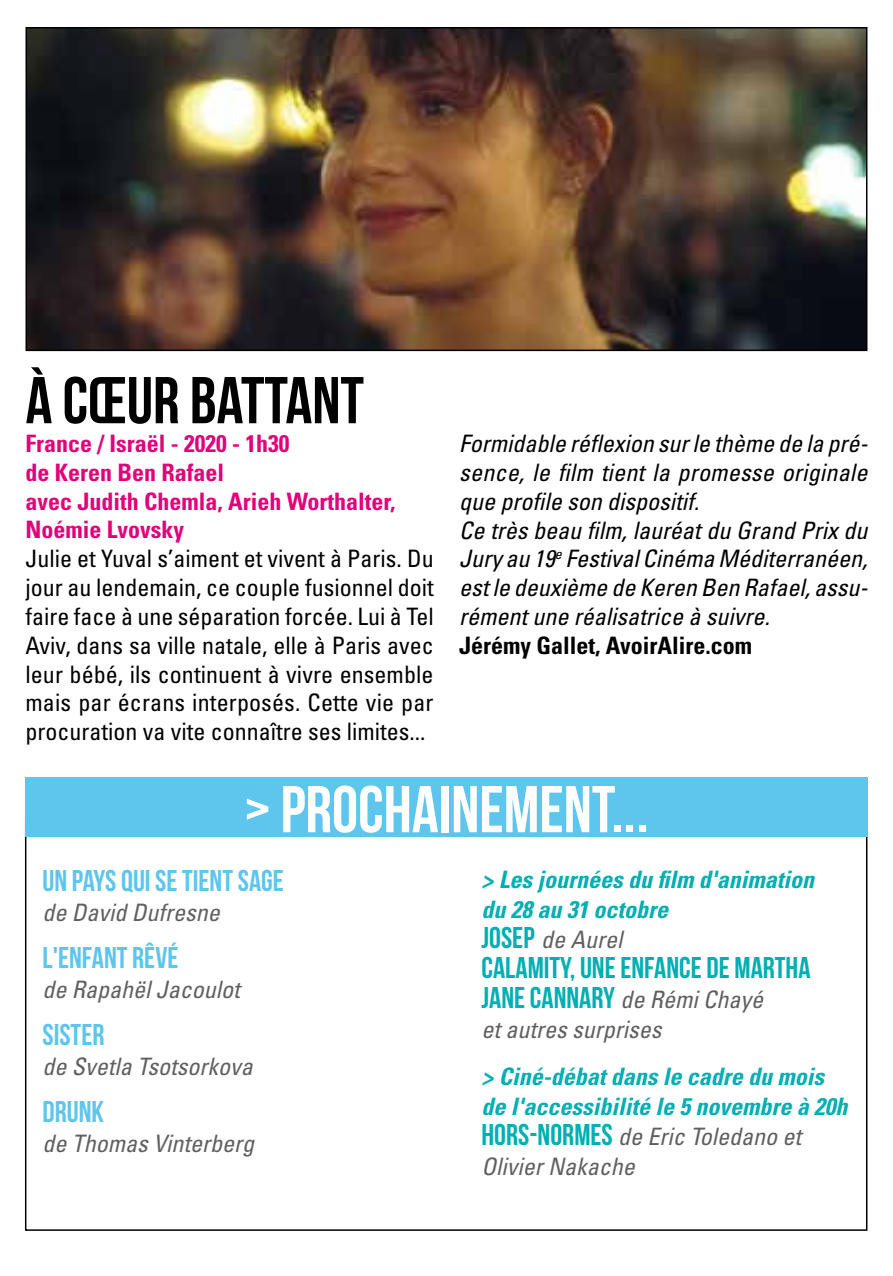
<style>
.page{position:relative;width:893px;height:1276px;background:#fff}
.page>*{position:absolute;margin:0;border:0;box-sizing:border-box;transform-origin:0 0}
.t1{font:66px "Bebas Neue";color:#fff}
.t2{font:66px "Bebas Neue";color:#000}
.t3{font:30px/30px "Bebas Neue";color:#00afb3}
.t4{font:30px "Bebas Neue";color:#5ec5ed}
.t5{font:condensed 24px/28.8px "Univers";color:#000;text-align:justify}
.t6{font:italic condensed 24px/28.8px "Univers";color:#000}
.t7{font:italic 700 condensed 24px/30px "Univers";color:#00afb3}
.t8{font:italic condensed 24px "Univers";color:#5f6062}
.t9{font:700 condensed 24px/28.8px "Univers";color:#e2007a}
.t10{font:700 condensed 24px "Univers";color:#000}
.s1{font-family:"Bebas Neue";font-weight:400;font-style:normal;font-stretch:normal;font-size:30px}
.s2{font-weight:400;color:#5f6062}
.s3{font-family:"Univers";font-style:italic;font-stretch:condensed;font-size:24px;color:#5f6062}
</style>
<div class="page">
<div style="left:25px;top:777px;width:842px;height:60px;background:#5ec5ed"></div>
<img style="left:29px;top:30px;width:835px;height:318px">
<div style="left:26px;top:27px;width:841px;height:324px;border:2px solid #000"></div>
<h1 class="t2" style="left:26px;top:364px;width:340px">À CŒUR BATTANT</h1>
<p class="t9" style="left:26px;top:429px;width:371px">France / Israël - 2020 - 1h30<br>de Keren Ben Rafael<br>avec Judith Chemla, Arieh Worthalter,<br>Noémie Lvovsky</p>
<p class="t5" style="left:26px;top:544px;width:410px">Julie et Yuval s’aiment et vivent à Paris. Du jour au lendemain, ce couple fusionnel doit faire face à une séparation forcée. Lui à Tel Aviv, dans sa ville natale, elle à Paris avec leur bébé, ils continuent à vivre ensemble mais par écrans interposés. Cette vie par procuration va vite connaître ses limites...</p>
<p class="t6" style="left:459px;top:429px;width:410px">Formidable réflexion sur le thème de la pré&shy;sence, le film tient la promesse originale que profile son dispositif.<br>Ce très beau film, lauréat du Grand Prix du Jury au 19<sup>e</sup> Festival Cinéma Méditerranéen, est le deuxième de Keren Ben Rafael, assu&shy;rément une réalisatrice à suivre.</p>
<p class="t10" style="left:459px;top:630px;width:294px">Jérémy Gallet, AvoirAlire.com</p>
<h1 class="t1" style="left:244px;top:773px;width:405px">&gt; PROCHAINEMENT...</h1>
<p class="t4" style="left:43px;top:864px;width:243px">UN PAYS QUI SE TIENT SAGE</p>
<p class="t8" style="left:43px;top:897px;width:179px">de David Dufresne</p>
<p class="t4" style="left:43px;top:941px;width:137px">L'ENFANT RÊVÉ</p>
<p class="t8" style="left:43px;top:974px;width:199px">de Rapahël Jacoulot</p>
<p class="t4" style="left:43px;top:1018px;width:63px">SISTER</p>
<p class="t8" style="left:43px;top:1051px;width:212px">de Svetla Tsotsorkova</p>
<p class="t4" style="left:43px;top:1095px;width:63px">DRUNK</p>
<p class="t8" style="left:43px;top:1128px;width:213px">de Thomas Vinterberg</p>
<p class="t7" style="left:481px;top:864px;width:334px">&gt; Les journées du film d'animation du 28 au 31 octobre<br><span class="s1">JOSEP</span> <span class="s2">de Aurel</span></p>
<p class="t3" style="left:481px;top:952px;width:331px">CALAMITY, UNE ENFANCE DE MARTHA<br>JANE CANNARY <span class="s3">de Rémi Chayé</span></p>
<p class="t8" style="left:481px;top:1014px;width:181px">et autres surprises</p>
<p class="t7" style="left:481px;top:1061px;width:367px">&gt; Ciné-débat dans le cadre du mois de l'accessibilité le 5 novembre à 20h<br><span class="s1">HORS-NORMES</span> <span class="s2">de Eric Toledano et<br>Olivier Nakache</span></p>
</div>
